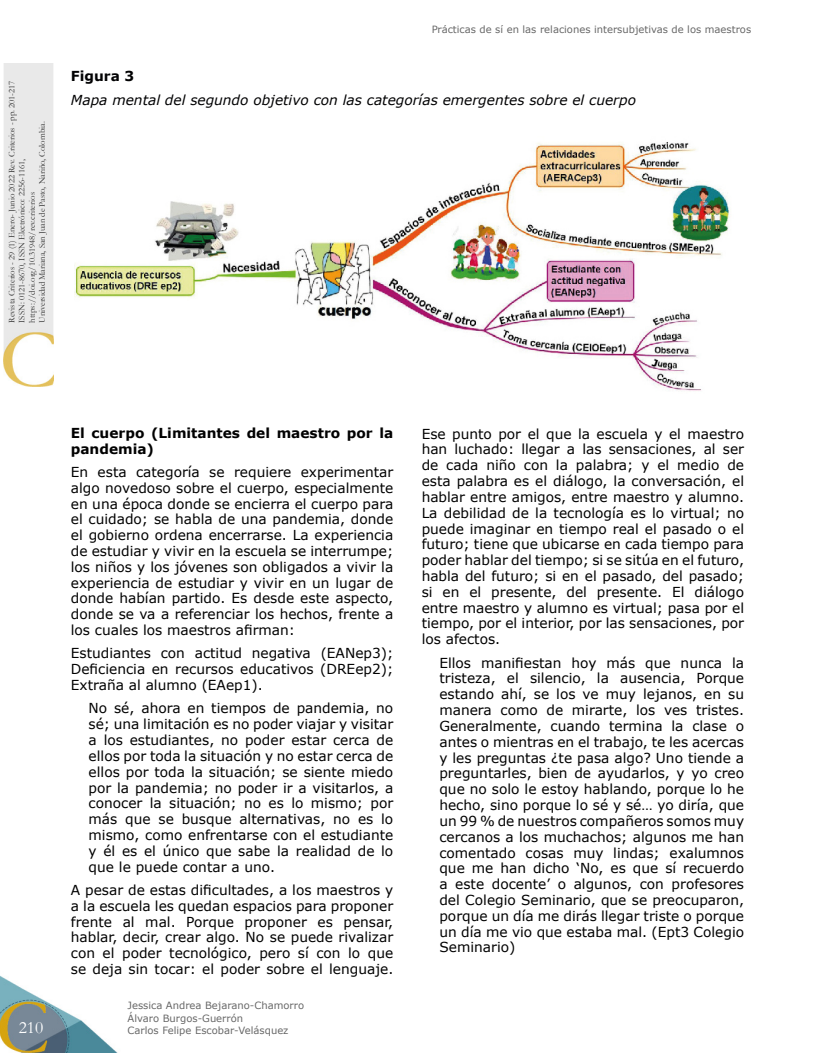
<style>
.page{position:relative;width:815px;height:1053px;background:#fff}
.page>*{position:absolute;margin:0;border:0;box-sizing:border-box;transform-origin:0 0}
.t1{font:17.5px "Garamond";color:#fff}
.Cuerpo_de_texto{font:13.75px/15.9px "Verdana";color:#000;text-align:justify}
.Cita_textual_Criteri{font:13.75px/15.8px "Verdana";color:#000;text-align:justify}
.Cuerpo_de_texto-2{font:italic 13.75px "Verdana";color:#020203}
.Cuerpo_de_texto-3{font:700 13.75px/15.8px "Verdana";color:#000}
.Cuerpo_de_texto-4{font:700 13.75px "Verdana";color:#020203}
.t2{font:10px/12.5px "Verdana";color:#000}
.t3{font:8.75px/10.1px "Garamond";color:#000}
</style>
<div class="page">
<img style="left:4px;top:64px;width:49px;height:323px">
<img style="left:0;top:975px;width:117px;height:77px">
<img style="left:74px;top:142px;width:655px;height:249px">
<p class="t3" style="left:7px;top:322px;width:243px;rotate:-90deg">Revista Criterios - 29 (1) Enero- Junio 2022 Rev. Criterios - pp. 201-217<br>ISSN: 0121-8670, ISSN Electrónico: 2256-1161, https://doi.org/10.31948/rev.criterios<br>Universidad Mariana, San Juan de Pasto, Nariño, Colombia.</p>
<p class="t2" style="left:431px;top:23px;width:321px">Prácticas de sí en las relaciones intersubjetivas de los maestros</p>
<p class="Cuerpo_de_texto-4" style="left:71px;top:67px;width:65px">Figura 3</p>
<p class="Cuerpo_de_texto-2" style="left:71px;top:90px;width:567px">Mapa mental del segundo objetivo con las categorías emergentes sobre el cuerpo</p>
<p class="Cuerpo_de_texto-3" style="left:71px;top:424px;width:324px">El cuerpo (Limitantes del maestro por la pandemia)</p>
<p class="Cuerpo_de_texto" style="left:71px;top:464px;width:324px">En esta categoría se requiere experimentar algo novedoso sobre el cuerpo, especialmente en una época donde se encierra el cuerpo para el cuidado; se habla de una pandemia, donde el gobierno ordena encerrarse. La experiencia de estudiar y vivir en la escuela se interrumpe; los niños y los jóvenes son obligados a vivir la experiencia de estudiar y vivir en un lugar de donde habían partido. Es desde este aspecto, donde se va a referenciar los hechos, frente a los cuales los maestros afirman:</p>
<p class="Cuerpo_de_texto" style="left:71px;top:645px;width:324px">Estudiantes con actitud negativa (EANep3); Deficiencia en recursos educativos (DREep2); Extraña al alumno (EAep1).</p>
<p class="Cita_textual_Criteri" style="left:89px;top:700px;width:306px">No sé, ahora en tiempos de pandemia, no sé; una limitación es no poder viajar y visitar a los estudiantes, no poder estar cerca de ellos por toda la situación y no estar cerca de ellos por toda la situación; se siente miedo por la pandemia; no poder ir a visitarlos, a conocer la situación; no es lo mismo; por más que se busque alternativas, no es lo mismo, como enfrentarse con el estudiante y él es el único que sabe la realidad de lo que le puede contar a uno.</p>
<p class="Cuerpo_de_texto" style="left:71px;top:881px;width:324px">A pesar de estas dificultades, a los maestros y a la escuela les quedan espacios para proponer frente al mal. Porque proponer es pensar, hablar, decir, crear algo. No se puede rivalizar con el poder tecnológico, pero sí con lo que se deja sin tocar: el poder sobre el lenguaje.</p>
<p class="Cuerpo_de_texto" style="left:422px;top:425px;width:324px">Ese punto por el que la escuela y el maestro han luchado: llegar a las sensaciones, al ser de cada niño con la palabra; y el medio de esta palabra es el diálogo, la conversación, el hablar entre amigos, entre maestro y alumno.<br>La debilidad de la tecnología es lo virtual; no puede imaginar en tiempo real el pasado o el futuro; tiene que ubicarse en cada tiempo para poder hablar del tiempo; si se sitúa en el futuro, habla del futuro; si en el pasado, del pasado; si en el presente, del presente. El diálogo entre maestro y alumno es virtual; pasa por el tiempo, por el interior, por las sensaciones, por los afectos.</p>
<p class="Cita_textual_Criteri" style="left:439px;top:654px;width:306px">Ellos manifiestan hoy más que nunca la tristeza, el silencio, la ausencia, Porque estando ahí, se los ve muy lejanos, en su manera como de mirarte, los ves tristes.<br>Generalmente, cuando termina la clase o antes o mientras en el trabajo, te les acercas y les preguntas ¿te pasa algo? Uno tiende a preguntarles, bien de ayudarlos, y yo creo que no solo le estoy hablando, porque lo he hecho, sino porque lo sé y sé… yo diría, que un 99 % de nuestros compañeros somos muy cercanos a los muchachos; algunos me han comentado cosas muy lindas; exalumnos que me han dicho ‘No, es que sí recuerdo a este docente’ o algunos, con profesores del Colegio Seminario, que se preocuparon, porque un día me dirás llegar triste o porque un día me vio que estaba mal. (Ept3 Colegio Seminario)</p>
<p class="t2" style="left:128px;top:999px;width:178px">Jessica Andrea Bejarano-Chamorro<br>Álvaro Burgos-Guerrón</p>
<p class="t1" style="left:19px;top:1015px;width:26px">210</p>
<p class="t2" style="left:128px;top:1024px;width:163px">Carlos Felipe Escobar-Velásquez</p>
</div>
